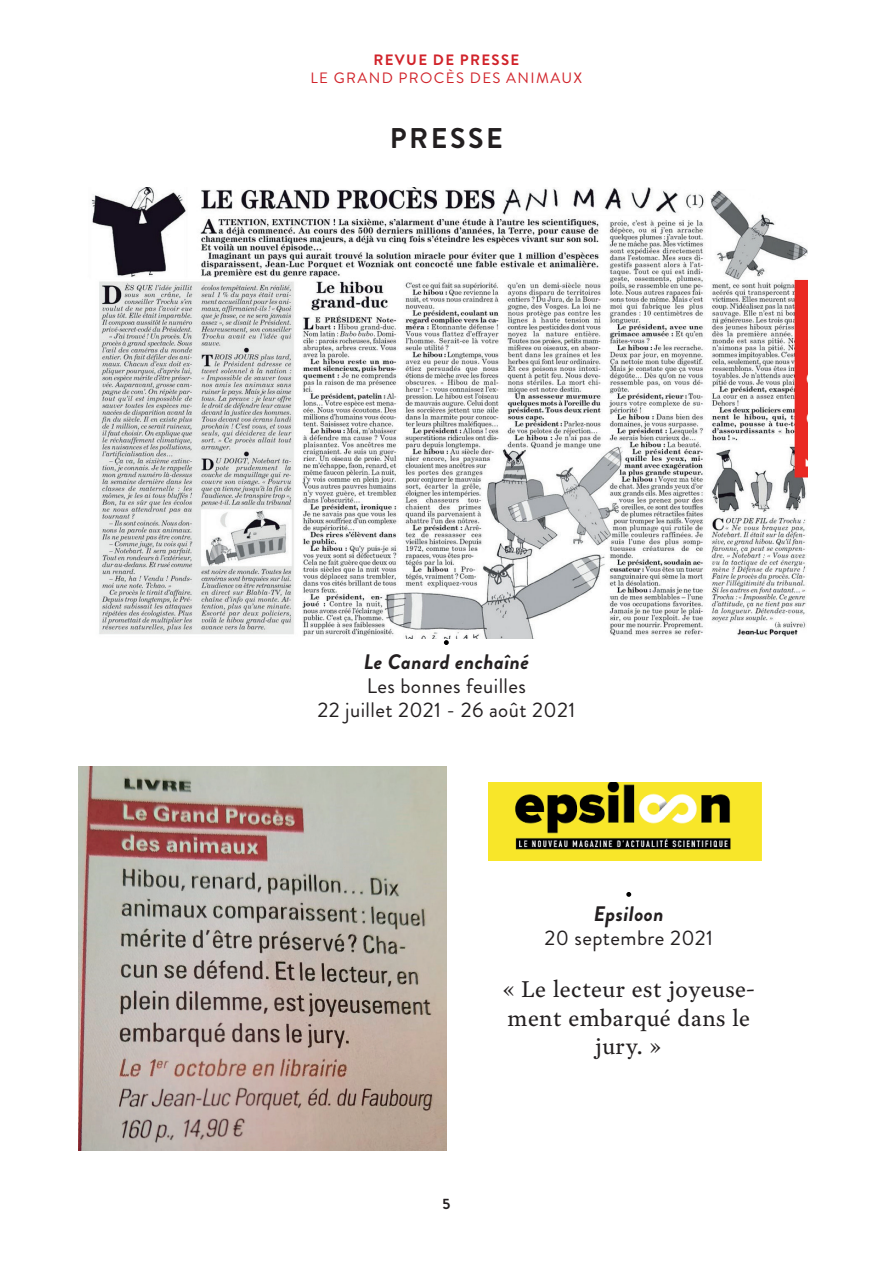
<style>
.page{position:relative;width:893px;height:1263px;background:#fff}
.page>*{position:absolute;margin:0;border:0;box-sizing:border-box;transform-origin:0 0}
.t1{font:700 28.5px "Brandon Grotesque";letter-spacing:.09em;color:#231f20}
.t2{font:22.5px/28.5px "Garvis Pro";letter-spacing:.02em;color:#231f20;text-align:center}
.t3{font:21px/24px "Brandon Grotesque";letter-spacing:.02em;color:#231f20;text-align:center}
.t4{font:italic 700 21px "Brandon Grotesque";letter-spacing:.02em;color:#231f20}
.t5{font:15px "Brandon Grotesque";letter-spacing:.09em;color:#d1232a}
.t6{font:700 15px "Brandon Grotesque";letter-spacing:.09em;color:#d1232a}
.t7{font:700 15px "Brandon Grotesque";color:#231f20}
</style>
<div class="page">
<svg style="left:444px;top:640px;width:5px;height:5px"></svg>
<img style="left:91px;top:187px;width:717px;height:452px">
<img style="left:78px;top:767px;width:368px;height:383px">
<svg style="left:626px;top:892px;width:5px;height:5px"></svg>
<img style="left:488px;top:782px;width:274px;height:78px">
<p class="t6" style="left:373px;top:49px;width:147px">REVUE DE PRESSE</p>
<p class="t5" style="left:310px;top:67px;width:273px">LE GRAND PROCÈS DES ANIMAUX</p>
<h1 class="t1" style="left:390px;top:118px;width:115px">PRESSE</h1>
<p class="t4" style="left:364px;top:647px;width:167px">Le Canard enchaîné</p>
<p class="t3" style="left:317px;top:674px;width:259px">Les bonnes feuilles<br>22 juillet 2021 - 26 août 2021</p>
<p class="t4" style="left:594px;top:899px;width:71px">Epsiloon</p>
<p class="t3" style="left:544px;top:926px;width:170px">20 septembre 2021</p>
<p class="t2" style="left:502px;top:974px;width:254px">« Le lecteur est joyeuse&shy;ment embarqué dans le jury. »</p>
<p class="t7" style="left:442px;top:1193px;width:9px">5</p>
</div>
